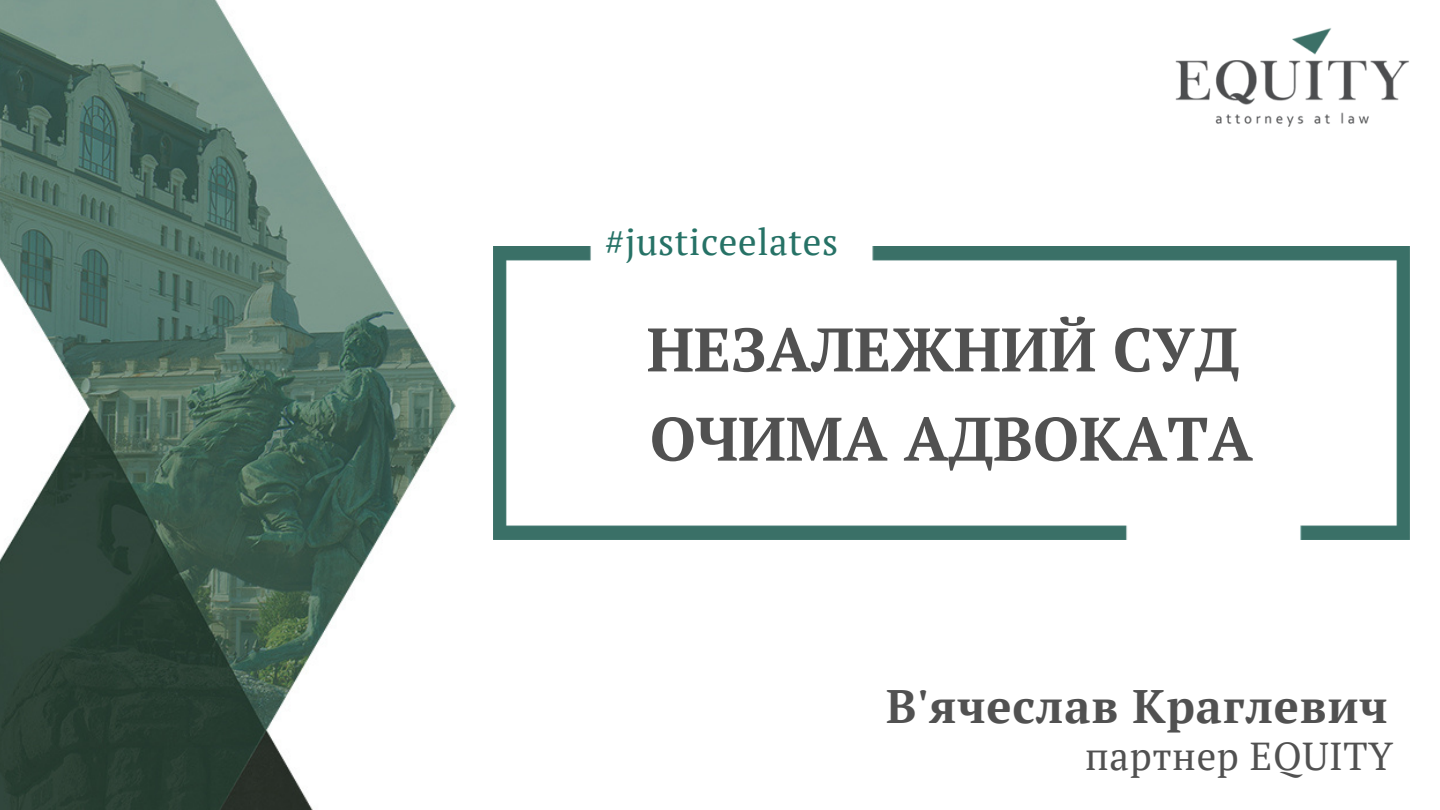
<style>
.page{position:relative;width:1440px;height:810px;background:#fff}
.page>*{position:absolute;margin:0;border:0;box-sizing:border-box;transform-origin:0 0}
.t1{font:700 61.3px/89.2px "PT Serif";color:#515151}
.t2{font:700 46.9px "PT Serif";letter-spacing:.015em;color:#515151}
.t3{font:38.9px "PT Serif";letter-spacing:.015em;color:#515151}
.t4{font:37px "PT Serif";letter-spacing:.015em;color:#267266}
</style>
<div class="page">
<img style="left:0;top:0;width:456px;height:810px">
<img style="left:1175px;top:28px;width:234px;height:99px">
<img style="left:493px;top:246px;width:917px;height:294px">
<h2 class="t4" style="left:605px;top:217px;width:235px">#justiceelates</h2>
<p class="t1" style="left:647px;top:304px;width:607px">НЕЗАЛЕЖНИЙ СУД<br>ОЧИМА АДВОКАТА</p>
<p class="t2" style="left:886px;top:674px;width:503px">В'ячеслав Краглевич</p>
<h1 class="t3" style="left:1085px;top:730px;width:310px">партнер EQUITY</h1>
</div>
